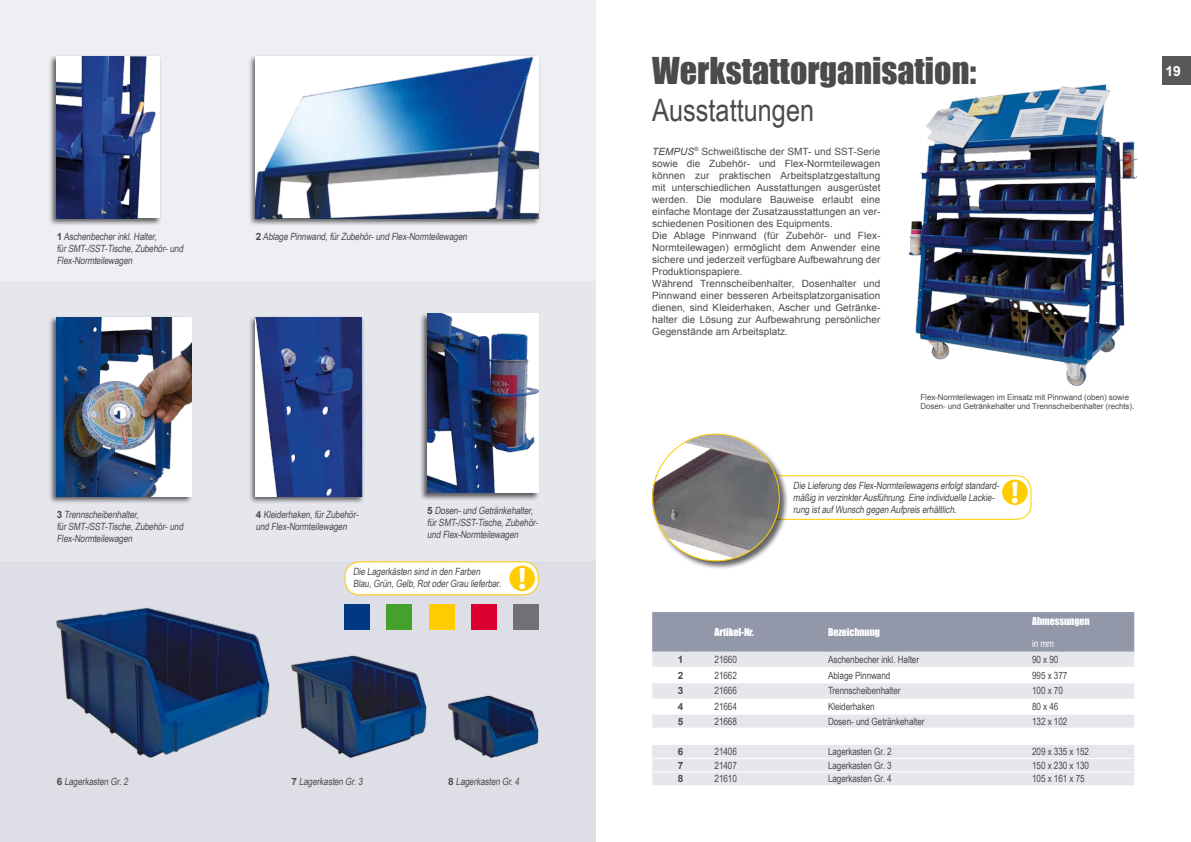
<style>
.page{position:relative;width:1191px;height:842px;background:#fff}
.page>*{position:absolute;margin:0;border:0;box-sizing:border-box;transform-origin:0 0}
.t1{font:34px "Impact";color:#4b4b4d}
.t2{font:700 31.2px "Myriad Pro";color:#fff}
.t3{font:30.9px "Arial Narrow";color:#4b4b4d}
.t4{font:700 14px "Arial";color:#fff}
.t5{font:10px/12px "Arial Narrow";letter-spacing:-.01em;color:#4b4b4d}
.t6{font:10px/12px "Arial";letter-spacing:.005em;color:#4b4b4d}
.t7{font:10px "Impact";letter-spacing:-.01em;color:#fff}
.t8{font:700 10px "Arial";color:#4b4b4d}
.t9{font:10px "Arial Narrow";color:#fff}
.t10{font:8px/9.6px "Arial";letter-spacing:-.01em;color:#4b4b4d}
.s1{font-family:"Arial";font-weight:700}
.s2{font-style:italic}
</style>
<div class="page">
<div style="left:1162px;top:57px;width:29px;height:28px;background:#58585a"></div>
<div style="left:0;top:0;width:595px;height:281px;background:#eeeef3"></div>
<div style="left:0;top:281px;width:595px;height:280px;background:#e6e6ed"></div>
<div style="left:0;top:561px;width:595px;height:281px;background:#dedee7"></div>
<div style="left:248px;top:55px;width:292px;height:171px;background:#000;opacity:.6"></div>
<img style="left:256px;top:57px;width:283px;height:161px">
<div style="left:419px;top:312px;width:122px;height:188px;background:#000;opacity:.6"></div>
<img style="left:427px;top:314px;width:111px;height:179px">
<img style="left:448px;top:695px;width:91px;height:63px">
<img style="left:57px;top:607px;width:212px;height:150px">
<img style="left:291px;top:655px;width:135px;height:103px">
<div style="left:49px;top:55px;width:112px;height:171px;background:#000;opacity:.6"></div>
<div style="left:57px;top:57px;width:103px;height:161px;background:#fff"></div>
<img style="left:57px;top:57px;width:99px;height:161px">
<div style="left:49px;top:315px;width:144px;height:189px;background:#000;opacity:.6"></div>
<img style="left:57px;top:317px;width:134px;height:179px">
<img style="left:909px;top:84px;width:228px;height:302px">
<div style="left:652px;top:612px;width:482px;height:40px;background:#9397aa"></div>
<svg style="left:652px;top:652px;width:482px;height:133px;fill:#e6e6ed"></svg>
<hr style="left:652px;top:683px;width:57px;height:1px;background:#fff">
<hr style="left:709px;top:683px;width:113px;height:1px;background:#fff">
<hr style="left:822px;top:683px;width:207px;height:1px;background:#fff">
<hr style="left:1029px;top:683px;width:105px;height:1px;background:#fff">
<hr style="left:652px;top:667px;width:57px;height:1px;background:#fff">
<hr style="left:709px;top:667px;width:113px;height:1px;background:#fff">
<hr style="left:822px;top:667px;width:207px;height:1px;background:#fff">
<hr style="left:1029px;top:667px;width:105px;height:1px;background:#fff">
<hr style="left:652px;top:714px;width:57px;height:1px;background:#fff">
<hr style="left:709px;top:714px;width:113px;height:1px;background:#fff">
<hr style="left:822px;top:714px;width:207px;height:1px;background:#fff">
<hr style="left:1029px;top:714px;width:105px;height:1px;background:#fff">
<hr style="left:652px;top:758px;width:57px;height:1px;background:#fff">
<hr style="left:709px;top:758px;width:113px;height:1px;background:#fff">
<hr style="left:822px;top:758px;width:207px;height:1px;background:#fff">
<hr style="left:1029px;top:758px;width:105px;height:1px;background:#fff">
<hr style="left:652px;top:771px;width:57px;height:1px;background:#fff">
<hr style="left:709px;top:771px;width:113px;height:1px;background:#fff">
<hr style="left:822px;top:771px;width:207px;height:1px;background:#fff">
<hr style="left:1029px;top:771px;width:105px;height:1px;background:#fff">
<div style="left:345px;top:562px;width:193px;height:33px;background:#fff;border-radius:15px"></div>
<div style="left:344px;top:561px;width:195px;height:34px;border:1px solid #fecc00;border-radius:15px"></div>
<div style="left:509px;top:566px;width:26px;height:25px;background:#fecc00;border-radius:50%"></div>
<div style="left:344px;top:604px;width:26px;height:25px;background:#003882"></div>
<div style="left:387px;top:604px;width:25px;height:25px;background:#44a12b"></div>
<div style="left:429px;top:604px;width:25px;height:25px;background:#fecc00"></div>
<div style="left:471px;top:604px;width:25px;height:25px;background:#db0031"></div>
<div style="left:513px;top:604px;width:26px;height:25px;background:#707172"></div>
<div style="left:248px;top:315px;width:117px;height:189px;background:#000;opacity:.6"></div>
<img style="left:256px;top:317px;width:107px;height:179px">
<div style="left:758px;top:475px;width:273px;height:45px;border:1px solid #fecc00;border-radius:15px"></div>
<div style="left:1002px;top:479px;width:25px;height:26px;background:#fecc00;border-radius:50%"></div>
<div style="left:651px;top:433px;width:137px;height:137px;background:#000;opacity:.6"></div>
<img style="left:652px;top:434px;width:128px;height:127px;border-radius:64px">
<p class="t5" style="left:57px;top:230px;width:130px"><span class="s1">1</span> Aschenbecher inkl. Halter,<br>für SMT-/SST-Tische, Zubehör- und<br>Flex-Normteilewagen</p>
<p class="t5" style="left:256px;top:230px;width:215px"><span class="s1">2</span> Ablage Pinnwand, für Zubehör- und Flex-Normteilewagen</p>
<p class="t5" style="left:57px;top:508px;width:130px"><span class="s1">3</span> Trennscheibenhalter,<br>für SMT-/SST-Tische, Zubehör- und<br>Flex-Normteilewagen</p>
<p class="t5" style="left:427px;top:504px;width:114px"><span class="s1">5</span> Dosen- und Getränkehalter, für SMT-/SST-Tische, Zubehör&shy;und Flex-Normteilewagen</p>
<p class="t5" style="left:256px;top:508px;width:106px"><span class="s1">4</span> Kleiderhaken, für Zubehör&shy;und Flex-Normteilewagen</p>
<p class="t5" style="left:353px;top:565px;width:152px">Die Lagerkästen sind in den Farben<br>Blau, Grün, Gelb, Rot oder Grau lieferbar.</p>
<h2 class="t2" style="left:518px;top:558px;width:10px">!</h2>
<p class="t5" style="left:57px;top:775px;width:75px"><span class="s1">6</span> Lagerkasten Gr. 2</p>
<p class="t5" style="left:291px;top:775px;width:75px"><span class="s1">7</span> Lagerkasten Gr. 3</p>
<p class="t5" style="left:448px;top:775px;width:75px"><span class="s1">8</span> Lagerkasten Gr. 4</p>
<h1 class="t1" style="left:652px;top:44px;width:326px">Werkstattorganisation:</h1>
<h3 class="t3" style="left:652px;top:87px;width:164px">Ausstattungen</h3>
<p class="t6" style="left:652px;top:145px;width:230px"><span class="s2">TEMPUS</span><sup>®</sup> Schweißtische der SMT- und SST-Serie sowie die Zubehör- und Flex-Normteilewagen können zur praktischen Arbeitsplatzgestaltung mit unterschiedlichen Ausstattungen ausgerüstet werden. Die modulare Bauweise erlaubt eine einfache Montage der Zusatzausstattungen an ver&shy;schiedenen Positionen des Equipments.<br>Die Ablage Pinnwand (für Zubehör- und Flex-Normteilewagen) ermöglicht dem Anwender eine sichere und jederzeit verfügbare Aufbewahrung der Produktionspapiere.<br>Während Trennscheibenhalter, Dosenhalter und Pinnwand einer besseren Arbeitsplatzorganisation dienen, sind Kleiderhaken, Ascher und Getränke&shy;halter die Lösung zur Aufbewahrung persönlicher Gegenstände am Arbeitsplatz.</p>
<p class="t10" style="left:920px;top:392px;width:215px">Flex-Normteilewagen im Einsatz mit Pinnwand (oben) sowie<br>Dosen- und Getränkehalter und Trennscheibenhalter (rechts).</p>
<p class="t5" style="left:793px;top:479px;width:209px">Die Lieferung des Flex-Normteilewagens erfolgt standard&shy;mäßig in verzinkter Ausführung. Eine individuelle Lackie&shy;rung ist auf Wunsch gegen Aufpreis erhältlich.</p>
<h2 class="t2" style="left:1010px;top:472px;width:10px">!</h2>
<h3 class="t4" style="left:1165px;top:62px;width:17px">19</h3>
<p class="t7" style="left:714px;top:624px;width:41px">Artikel-Nr.</p>
<p class="t7" style="left:828px;top:624px;width:54px">Bezeichnung</p>
<p class="t7" style="left:1032px;top:613px;width:59px">Abmessungen</p>
<p class="t9" style="left:1032px;top:636px;width:23px">in mm</p>
<p class="t8" style="left:678px;top:653px;width:7px">1</p>
<p class="t5" style="left:714px;top:653px;width:24px">21660</p>
<p class="t5" style="left:828px;top:653px;width:93px">Aschenbecher inkl. Halter</p>
<p class="t5" style="left:1032px;top:653px;width:28px">90 x 90</p>
<p class="t8" style="left:678px;top:669px;width:7px">2</p>
<p class="t5" style="left:714px;top:669px;width:24px">21662</p>
<p class="t5" style="left:828px;top:669px;width:64px">Ablage Pinnwand</p>
<p class="t5" style="left:1032px;top:669px;width:37px">995 x 377</p>
<p class="t8" style="left:678px;top:684px;width:7px">3</p>
<p class="t5" style="left:714px;top:684px;width:24px">21666</p>
<p class="t5" style="left:828px;top:684px;width:74px">Trennscheibenhalter</p>
<p class="t5" style="left:1032px;top:684px;width:32px">100 x 70</p>
<p class="t8" style="left:678px;top:700px;width:7px">4</p>
<p class="t5" style="left:714px;top:700px;width:24px">21664</p>
<p class="t5" style="left:828px;top:700px;width:48px">Kleiderhaken</p>
<p class="t5" style="left:1032px;top:700px;width:28px">80 x 46</p>
<p class="t8" style="left:678px;top:714px;width:7px">5</p>
<p class="t5" style="left:714px;top:715px;width:24px">21668</p>
<p class="t5" style="left:828px;top:715px;width:98px">Dosen- und Getränkehalter</p>
<p class="t5" style="left:1032px;top:715px;width:37px">132 x 102</p>
<p class="t8" style="left:678px;top:745px;width:7px">6</p>
<p class="t5" style="left:714px;top:745px;width:24px">21406</p>
<p class="t5" style="left:828px;top:745px;width:65px">Lagerkasten Gr. 2</p>
<p class="t5" style="left:1032px;top:745px;width:58px">209 x 335 x 152</p>
<p class="t8" style="left:678px;top:758px;width:7px">7</p>
<p class="t5" style="left:714px;top:759px;width:24px">21407</p>
<p class="t5" style="left:828px;top:759px;width:65px">Lagerkasten Gr. 3</p>
<p class="t5" style="left:1032px;top:759px;width:58px">150 x 230 x 130</p>
<p class="t8" style="left:678px;top:772px;width:7px">8</p>
<p class="t5" style="left:714px;top:772px;width:24px">21610</p>
<p class="t5" style="left:828px;top:772px;width:65px">Lagerkasten Gr. 4</p>
<p class="t5" style="left:1032px;top:772px;width:54px">105 x 161 x 75</p>
</div>
